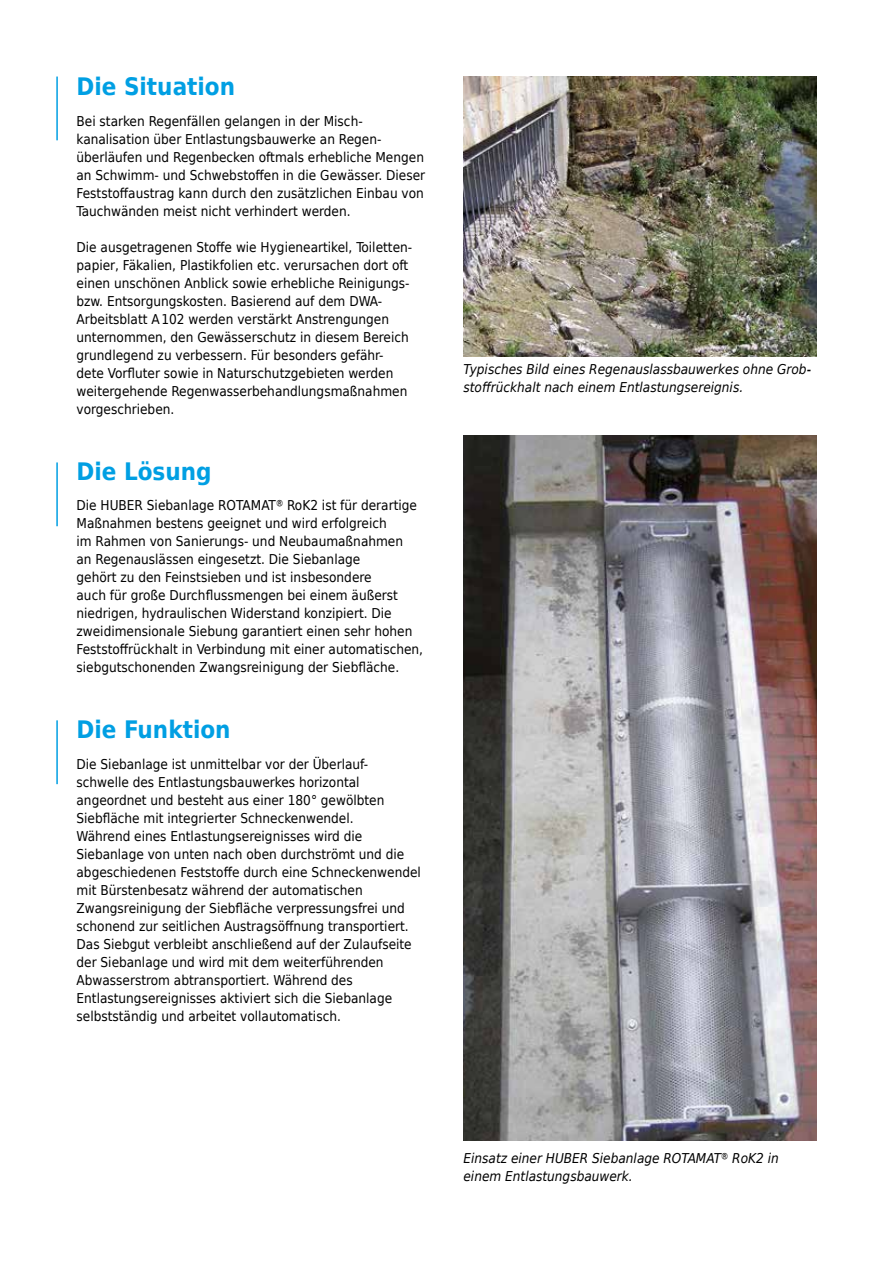
<style>
.page{position:relative;width:893px;height:1263px;background:#fff}
.page>*{position:absolute;margin:0;border:0;box-sizing:border-box;transform-origin:0 0}
.t1{font:700 24px "Huber Tec";color:#009fe3}
.t2{font:13.5px/18px "Huber Tec";color:#000}
.t3{font:italic 13.5px/18px "Huber Tec";color:#000}
</style>
<div class="page">
<hr style="left:56px;top:77px;width:2px;height:63px;background:#009fe3">
<hr style="left:56px;top:462px;width:2px;height:64px;background:#009fe3">
<img style="left:463px;top:436px;width:353px;height:705px">
<img style="left:463px;top:77px;width:353px;height:279px">
<hr style="left:56px;top:720px;width:2px;height:64px;background:#009fe3">
<h1 class="t1" style="left:77px;top:67px;width:160px">Die Situation</h1>
<p class="t2" style="left:77px;top:111px;width:350px">Bei starken Regenfällen gelangen in der Misch&shy;kanalisation über Entlastungsbauwerke an Regen&shy;überläufen und Regenbecken oftmals erhebliche Mengen an Schwimm- und Schwebstoffen in die Gewässer. Dieser Feststoffaustrag kann durch den zusätzlichen Einbau von Tauchwänden meist nicht verhindert werden.</p>
<p class="t2" style="left:77px;top:237px;width:337px">Die ausgetragenen Stoffe wie Hygieneartikel, Toiletten&shy;papier, Fäkalien, Plastikfolien etc. verursachen dort oft einen unschönen Anblick sowie erhebliche Reinigungs&shy;bzw. Entsorgungskosten. Basierend auf dem DWA-Arbeitsblatt A102 werden verstärkt Anstrengungen unternommen, den Gewässerschutz in diesem Bereich grundlegend zu verbessern. Für besonders gefähr&shy;dete Vorfluter sowie in Naturschutzgebieten werden weitergehende Regenwasserbehandlungsmaßnahmen vorgeschrieben.</p>
<h1 class="t1" style="left:77px;top:451px;width:137px">Die Lösung</h1>
<p class="t2" style="left:77px;top:496px;width:348px">Die HUBER Siebanlage ROTAMAT® RoK2 ist für -derartige Maßnahmen bestens geeignet und wird erfolgreich<br>im Rahmen von Sanierungs- und -Neubaumaßnahmen<br>an Regenauslässen eingesetzt. Die Siebanlage<br>gehört zu den Feinstsieben und ist insbesondere<br>auch für -große Durchflussmengen bei einem äußerst niedrigen, -hydraulischen Widerstand konzipiert. Die zweidimensionale Siebung garantiert einen sehr hohen Feststoffrückhalt in Verbindung mit einer automatischen, siebgutschonenden Zwangsreinigung der Siebfläche.</p>
<h1 class="t1" style="left:77px;top:710px;width:156px">Die Funktion</h1>
<p class="t2" style="left:77px;top:755px;width:346px">Die Siebanlage ist unmittelbar vor der Überlauf&shy;schwelle des Entlastungsbauwerkes horizontal angeordnet und besteht aus einer 180° -gewölbten Siebfläche mit integrierter Schneckenwendel.<br>Während eines Entlastungsereignisses wird die Siebanlage von unten nach oben durchströmt und die abgeschiedenen Feststoffe durch eine Schneckenwendel mit Bürstenbesatz während der automatischen Zwangsreinigung der Siebfläche verpressungsfrei und schonend zur seitlichen Austragsöffnung -transportiert.<br>Das Siebgut verbleibt anschließend auf der Zulaufseite der Siebanlage und wird mit dem -weiterführenden Abwasserstrom abtransportiert. Während des Entlastungsereignisses aktiviert sich die Siebanlage selbstständig und arbeitet vollautomatisch.</p>
<p class="t3" style="left:463px;top:360px;width:349px">Typisches Bild eines Regenauslassbauwerkes ohne Grob&shy;stoffrückhalt nach einem Entlastungsereignis.</p>
<p class="t3" style="left:463px;top:1149px;width:317px">Einsatz einer HUBER Siebanlage ROTAMAT® RoK2 in einem Entlastungsbauwerk.</p>
</div>
